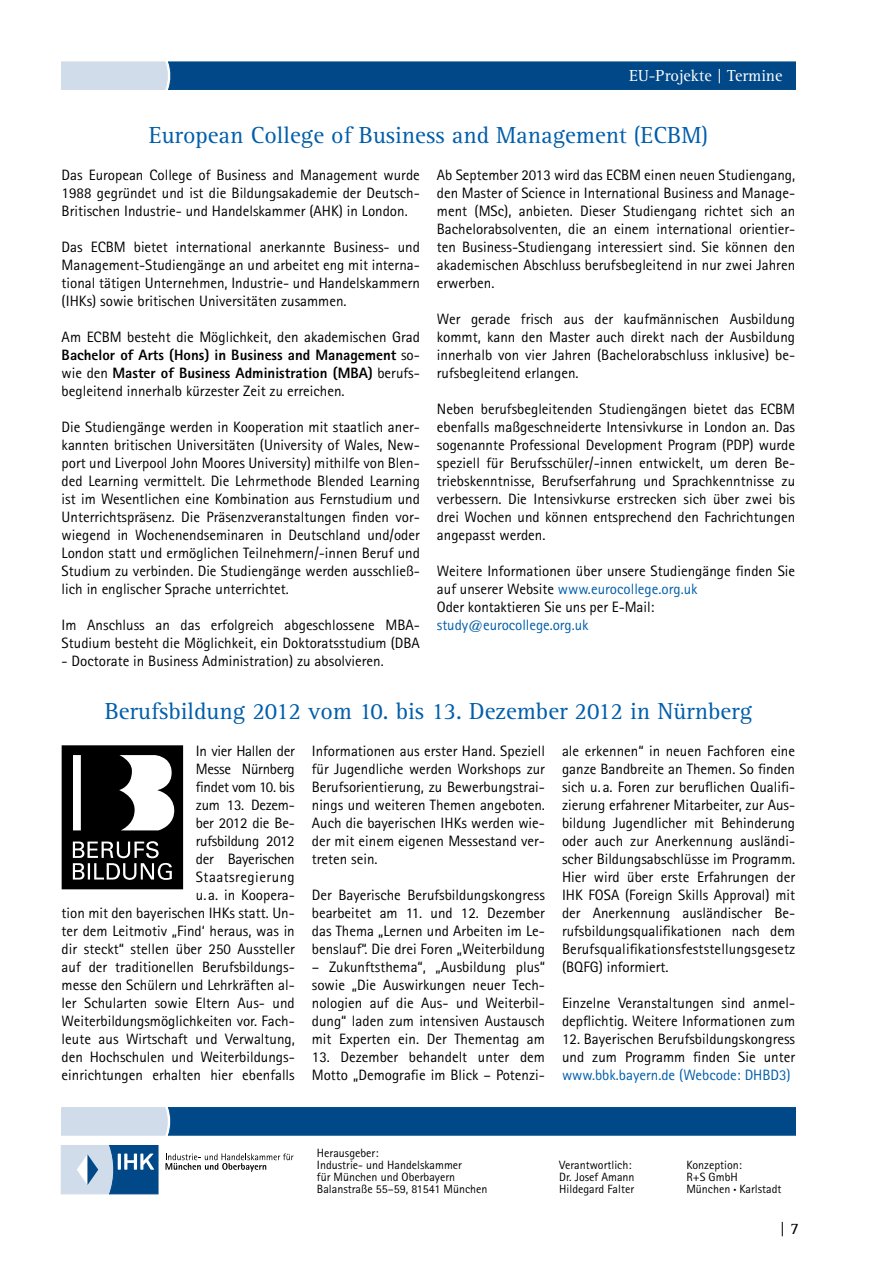
<style>
.page{position:relative;width:893px;height:1263px;background:#fff}
.page>*{position:absolute;margin:0;border:0;box-sizing:border-box;transform-origin:0 0}
.t1{font:24px "Rotis Serif Std";color:#005eab}
.t2{font:16.5px "Rotis Serif Std";color:#fff}
.t3{font:16.5px "Rotis Serif Std";color:#000}
.t4{font:15px/18px "Rotis Sans Serif Std";color:#000;text-align:justify}
.t5{font:15px "Rotis Sans Serif Std";color:#005eab}
.t6{font:12px/12px "Rotis Sans Serif";color:#000}
.s1{font-weight:800}
.s2{color:#005eab}
.s3{font-size:6px}
</style>
<div class="page">
<svg style="left:62px;top:62px;width:733px;height:28px;background:#1f5d96"></svg>
<svg style="left:62px;top:745px;width:121px;height:144px"></svg>
<svg style="left:62px;top:1107px;width:733px;height:28px;background:#1f5e96"></svg>
<svg style="left:61px;top:1145px;width:97px;height:49px;background:#779cbf"></svg>
<svg style="left:166px;top:1153px;width:128px;height:19px"></svg>
<p class="t2" style="left:629px;top:67px;width:155px">EU-Projekte | Termine</p>
<h1 class="t1" style="left:149px;top:121px;width:561px">European College of Business and Management (ECBM)</h1>
<p class="t4" style="left:62px;top:166px;width:360px">Das European College of Business and Management wurde 1988 gegründet und ist die Bildungsakademie der Deutsch-Britischen Industrie- und Handelskammer (AHK) in London.</p>
<p class="t4" style="left:62px;top:238px;width:360px">Das ECBM bietet international anerkannte Business- und Management-Studiengänge an und arbeitet eng mit interna&shy;tional tätigen Unternehmen, Industrie- und Handelskammern (IHKs) sowie britischen Universitäten zusammen.</p>
<p class="t4" style="left:62px;top:328px;width:360px">Am ECBM besteht die Möglichkeit, den akademischen Grad <span class="s1">Bachelor of Arts (Hons) in Business and Management</span> so&shy;wie den <span class="s1">Master of Business Administration (MBA)</span> berufs&shy;begleitend innerhalb kürzester Zeit zu erreichen.</p>
<p class="t4" style="left:62px;top:418px;width:360px">Die Studiengänge werden in Kooperation mit staatlich aner&shy;kannten britischen Universitäten (University of Wales, New&shy;port und Liverpool John Moores University) mithilfe von Blen&shy;ded Learning vermittelt. Die Lehrmethode Blended Learning ist im Wesentlichen eine Kombination aus Fernstudium und Unterrichtspräsenz. Die Präsenzveranstaltungen finden vor&shy;wiegend in Wochenendseminaren in Deutschland und/oder London statt und ermöglichen Teilnehmern/-innen Beruf und Studium zu verbinden. Die Studiengänge werden ausschließ&shy;lich in englischer Sprache unterrichtet.</p>
<p class="t4" style="left:62px;top:616px;width:360px">Im Anschluss an das erfolgreich abgeschlossene MBA-<br>Studium besteht die Möglichkeit, ein Doktoratsstudium (DBA</p>
<p class="t4" style="left:62px;top:652px;width:324px">- Doctorate in Business Administration) zu absolvieren.</p>
<p class="t4" style="left:437px;top:166px;width:360px">Ab September 2013 wird das ECBM einen neuen Studiengang, den Master of Science in International Business and Manage&shy;ment (MSc), anbieten. Dieser Studiengang richtet sich an Bachelorabsolventen, die an einem international orientier&shy;ten Business-Studiengang interessiert sind. Sie können den akademischen Abschluss berufsbegleitend in nur zwei Jahren erwerben.</p>
<p class="t4" style="left:437px;top:310px;width:360px">Wer gerade frisch aus der kaufmännischen Ausbildung kommt, kann den Master auch direkt nach der Ausbildung innerhalb von vier Jahren (Bachelorabschluss inklusive) be&shy;rufsbegleitend erlangen.</p>
<p class="t4" style="left:437px;top:400px;width:360px">Neben berufsbegleitenden Studiengängen bietet das ECBM ebenfalls maßgeschneiderte Intensivkurse in London an. Das sogenannte Professional Development Program (PDP) wurde speziell für Berufsschüler/-innen entwickelt, um deren Be&shy;triebskenntnisse, Berufserfahrung und Sprachkenntnisse zu verbessern. Die Intensivkurse erstrecken sich über zwei bis drei Wochen und können entsprechend den Fachrichtungen angepasst werden.</p>
<p class="t4" style="left:437px;top:562px;width:360px;text-align:left">Weitere Informationen über unsere Studiengänge finden Sie auf unserer Website <span class="s2">www.eurocollege.org.uk<br></span>Oder kontaktieren Sie uns per E-Mail:</p>
<p class="t5" style="left:437px;top:616px;width:153px">study@eurocollege.org.uk</p>
<h1 class="t1" style="left:105px;top:697px;width:649px">Berufsbildung 2012 vom 10. bis 13. Dezember 2012 in Nürnberg</h1>
<p class="t4" style="left:62px;top:742px;width:235px;text-align:right">In vier Hallen der<br>Messe Nürnberg<br>findet vom 10. bis<br>zum 13. Dezem-<br>ber 2012 die Be-<br>rufsbildung 2012<br>der Bayerischen<br>Staatsregierung<br>u. a. in Koopera-<br>tion mit den bayerischen IHKs statt. Un&shy;ter dem Leitmotiv „Find‘ heraus, was in dir steckt“ stellen über 250 Aussteller auf der traditionellen Berufsbildungs&shy;messe den Schülern und Lehrkräften al&shy;ler Schularten sowie Eltern Aus- und<br>Weiterbildungsmöglichkeiten vor. Fach&shy;leute aus Wirtschaft und Verwaltung, den Hochschulen und Weiterbildungs&shy;einrichtungen erhalten hier ebenfalls</p>
<p class="t4" style="left:312px;top:742px;width:235px">Informationen aus erster Hand. Speziell für Jugendliche werden Workshops zur Berufsorientierung, zu Bewerbungstrai&shy;nings und weiteren Themen angeboten.<br>Auch die bayerischen IHKs werden wie&shy;der mit einem eigenen Messestand ver&shy;treten sein.</p>
<p class="t4" style="left:312px;top:886px;width:235px">Der Bayerische Berufsbildungskongress bearbeitet am 11. und 12. Dezember das Thema „Lernen und Arbeiten im Le&shy;benslauf“. Die drei Foren „Weiterbildung</p>
<p class="t4" style="left:312px;top:958px;width:235px">– Zukunftsthema“, „Ausbildung plus“ sowie „Die Auswirkungen neuer Tech&shy;nologien auf die Aus- und Weiterbil&shy;dung“ laden zum intensiven Austausch mit Experten ein. Der Thementag am</p>
<p class="t4" style="left:312px;top:1048px;width:235px">13. Dezember behandelt unter dem<br>Motto „Demografie im Blick – Potenzi-</p>
<p class="t4" style="left:562px;top:742px;width:235px">ale erkennen“ in neuen Fachforen eine ganze Bandbreite an Themen. So finden sich u. a. Foren zur beruflichen Qualifi&shy;zierung erfahrener Mitarbeiter, zur Aus&shy;bildung Jugendlicher mit Behinderung oder auch zur Anerkennung ausländi&shy;scher Bildungsabschlüsse im Programm.<br>Hier wird über erste Erfahrungen der IHK FOSA (Foreign Skills Approval) mit der Anerkennung ausländischer Be&shy;rufsbildungsqualifikationen nach dem Berufsqualifikationsfeststellungsgesetz (BQFG) informiert.</p>
<p class="t4" style="left:562px;top:994px;width:235px">Einzelne Veranstaltungen sind anmel&shy;depflichtig. Weitere Informationen zum</p>
<p class="t4" style="left:562px;top:1030px;width:235px">12. Bayerischen Berufsbildungskongress und zum Programm finden Sie unter</p>
<p class="t5" style="left:562px;top:1066px;width:230px">www.bbk.bayern.de (Webcode: DHBD3)</p>
<p class="t6" style="left:317px;top:1147px;width:172px">Herausgeber:<br>Industrie- und Handelskammer<br>für München und Oberbayern<br>Balanstraße 55–59, 81541 München</p>
<p class="t6" style="left:559px;top:1159px;width:77px">Verantwortlich:<br>Dr. Josef Amann<br>Hildegard Falter</p>
<p class="t6" style="left:686px;top:1159px;width:97px">Konzeption:<br>R+S GmbH<br>München <span class="s3">•</span> Karlstadt</p>
<p class="t3" style="left:780px;top:1219px;width:20px">| 7</p>
</div>
